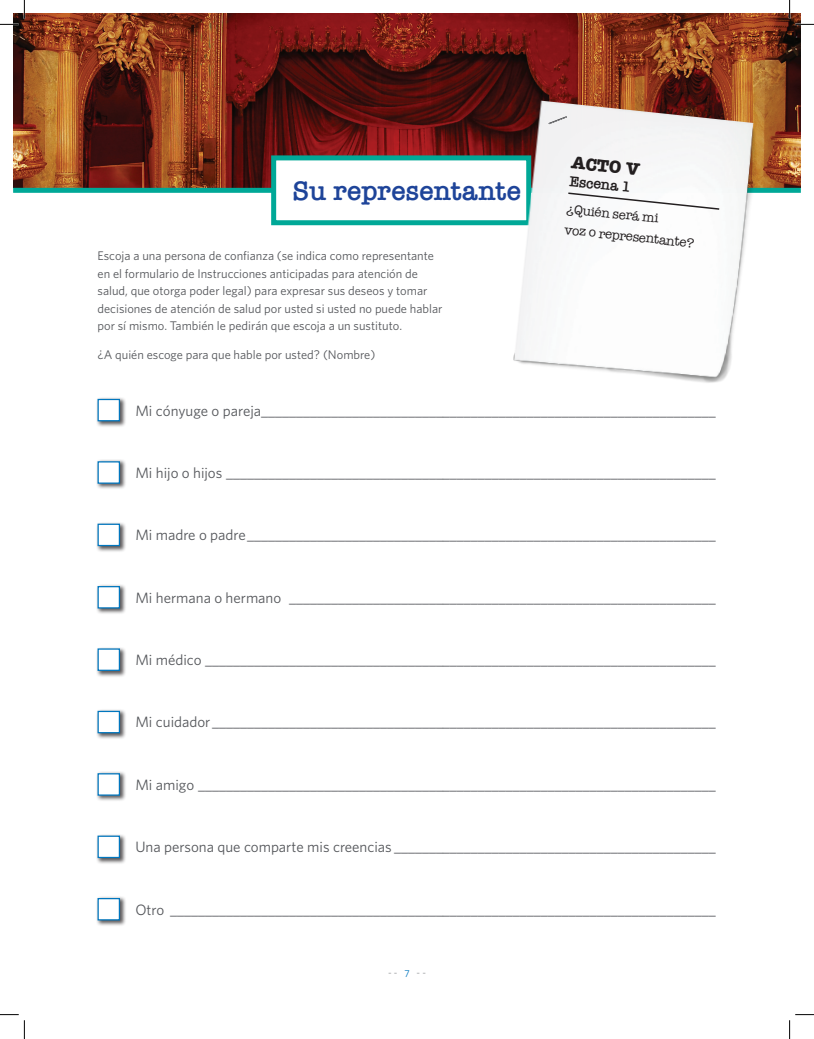
<style>
.page{position:relative;width:814px;height:1039px;background:#fff}
.page>*{position:absolute;margin:0;border:0;box-sizing:border-box;transform-origin:0 0}
.t1{font:600 27.5px "American Typewriter";color:#1e4499}
.t2{font:700 17.88px "American Typewriter";color:#231f20}
.t3{font:15px "Whitney";color:#54565a}
.t4{font:600 14.88px "American Typewriter";color:#231f20}
.t5{font:13.38px/20.9px "American Typewriter";color:#231f20}
.t6{font:12.5px/17.5px "Whitney";color:#54565a}
.t7{font:10px "Whitney";color:#939598}
.s1{color:#0076be}
</style>
<div class="page">
<img style="left:13px;top:13px;width:788px;height:175px">
<div style="left:95px;top:397px;width:31px;height:31px;background:#231f20;opacity:.75"></div>
<div style="left:98px;top:399px;width:22px;height:22px;background:#fff;border:1px solid #0076be"></div>
<div style="left:95px;top:459px;width:31px;height:31px;background:#231f20;opacity:.75"></div>
<div style="left:98px;top:461px;width:22px;height:23px;background:#fff;border:1px solid #0076be"></div>
<div style="left:95px;top:521px;width:31px;height:31px;background:#231f20;opacity:.75"></div>
<div style="left:98px;top:524px;width:22px;height:22px;background:#fff;border:1px solid #0076be"></div>
<div style="left:95px;top:584px;width:31px;height:31px;background:#231f20;opacity:.75"></div>
<div style="left:98px;top:586px;width:22px;height:22px;background:#fff;border:1px solid #0076be"></div>
<div style="left:95px;top:646px;width:31px;height:31px;background:#231f20;opacity:.75"></div>
<div style="left:98px;top:648px;width:22px;height:23px;background:#fff;border:1px solid #0076be"></div>
<div style="left:95px;top:709px;width:31px;height:31px;background:#231f20;opacity:.75"></div>
<div style="left:98px;top:711px;width:22px;height:22px;background:#fff;border:1px solid #0076be"></div>
<div style="left:95px;top:771px;width:31px;height:31px;background:#231f20;opacity:.75"></div>
<div style="left:98px;top:773px;width:22px;height:23px;background:#fff;border:1px solid #0076be"></div>
<div style="left:95px;top:833px;width:31px;height:31px;background:#231f20;opacity:.75"></div>
<div style="left:98px;top:835px;width:22px;height:23px;background:#fff;border:1px solid #0076be"></div>
<div style="left:95px;top:896px;width:31px;height:31px;background:#231f20;opacity:.75"></div>
<div style="left:98px;top:898px;width:22px;height:22px;background:#fff;border:1px solid #0076be"></div>
<div style="left:13px;top:188px;width:788px;height:5px;background:#00a897"></div>
<div style="left:271px;top:155px;width:260px;height:70px;background:#fff;border:5px solid #00a897"></div>
<img style="left:511px;top:100px;width:253px;height:283px">
<svg style="left:548px;top:116px;width:19px;height:8px"></svg>
<svg style="left:567px;top:192px;width:154px;height:19px"></svg>
<svg style="left:0;top:0;width:25px;height:25px"></svg>
<svg style="left:0;top:1014px;width:25px;height:25px"></svg>
<svg style="left:789px;top:0;width:25px;height:25px"></svg>
<svg style="left:789px;top:1014px;width:25px;height:25px"></svg>
<h1 class="t1" style="left:293px;top:170px;width:230px">Su representante</h1>
<p class="t6" style="left:98px;top:247px;width:346px">Escoja a una persona de confianza (se indica como representante en el formulario de Instrucciones anticipadas para atención de salud, que otorga poder legal) para expresar sus deseos y tomar decisiones de atención de salud por usted si usted no puede hablar por sí mismo. También le pedirán que escoja a un sustituto.</p>
<p class="t6" style="left:98px;top:346px;width:279px">¿A quién escoge para que hable por usted? (Nombre)</p>
<p class="t2" style="left:573px;top:147px;width:70px;rotate:6deg">ACTO V</p>
<p class="t4" style="left:571px;top:170px;width:63px;rotate:6deg">Escena 1</p>
<p class="t5" style="left:568px;top:198px;width:132px;rotate:6deg">¿Quién será mi<br>voz o representante?</p>
<p class="t3" style="left:135px;top:401px;width:582px">Mi cónyuge o pareja_________________________________________________________________</p>
<p class="t3" style="left:135px;top:464px;width:582px">Mi hijo o hijos ______________________________________________________________________</p>
<p class="t3" style="left:135px;top:526px;width:582px">Mi madre o padre___________________________________________________________________</p>
<p class="t3" style="left:135px;top:588px;width:582px">Mi hermana o hermano _____________________________________________________________</p>
<p class="t3" style="left:135px;top:651px;width:582px">Mi médico _________________________________________________________________________</p>
<p class="t3" style="left:135px;top:713px;width:582px">Mi cuidador ________________________________________________________________________</p>
<p class="t3" style="left:135px;top:776px;width:582px">Mi amigo __________________________________________________________________________</p>
<p class="t3" style="left:135px;top:838px;width:582px">Una persona que comparte mis creencias ______________________________________________</p>
<p class="t3" style="left:135px;top:900px;width:582px">Otro ______________________________________________________________________________</p>
<p class="t7" style="left:388px;top:966px;width:39px">- - <span class="s1">7</span> - -</p>
</div>
